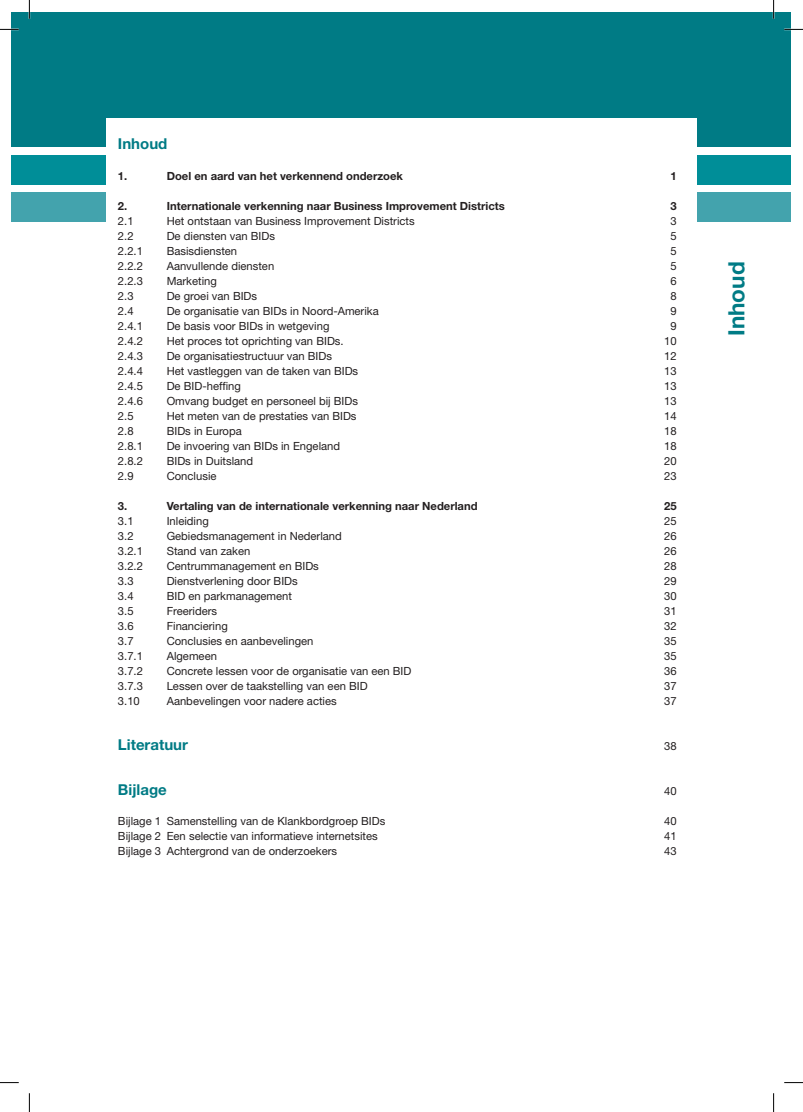
<style>
.page{position:relative;width:803px;height:1112px;background:#fff}
.page>*{position:absolute;margin:0;border:0;box-sizing:border-box;transform-origin:0 0}
.t1{font:700 22.5px "Helvetica Neue LT";color:#007b85}
.t2{font:700 15px "Helvetica Neue LT";color:#007b85}
.t3{font:11.25px "Helvetica Neue LT";color:#231f20}
.t4{font:700 11.25px "Helvetica Neue LT";color:#231f20}
</style>
<div class="page">
<div style="left:29px;top:12px;width:762px;height:134px;background:#007b85"></div>
<div style="left:29px;top:155px;width:762px;height:29px;background:#008e98"></div>
<div style="left:29px;top:192px;width:762px;height:30px;background:#43a3ad"></div>
<div style="left:106px;top:118px;width:591px;height:857px;background:#fff"></div>
<div style="left:12px;top:12px;width:17px;height:134px;background:#007b85"></div>
<div style="left:12px;top:155px;width:17px;height:29px;background:#008e98"></div>
<div style="left:12px;top:192px;width:17px;height:30px;background:#43a3ad"></div>
<svg style="left:0;top:29px;width:19px;height:1px"></svg>
<svg style="left:784px;top:29px;width:19px;height:1px"></svg>
<svg style="left:0;top:1082px;width:19px;height:1px"></svg>
<svg style="left:784px;top:1082px;width:19px;height:1px"></svg>
<svg style="left:29px;top:0;width:1px;height:19px"></svg>
<svg style="left:29px;top:1093px;width:1px;height:18px"></svg>
<svg style="left:773px;top:0;width:1px;height:19px"></svg>
<svg style="left:773px;top:1093px;width:1px;height:18px"></svg>
<h2 class="t2" style="left:118px;top:135px;width:51px">Inhoud</h2>
<p class="t4" style="left:118px;top:168px;width:11px">1.</p>
<p class="t4" style="left:167px;top:168px;width:238px">Doel en aard van het verkennend onderzoek</p>
<p class="t4" style="left:670px;top:168px;width:8px">1</p>
<p class="t4" style="left:118px;top:198px;width:11px">2.</p>
<p class="t4" style="left:167px;top:198px;width:340px">Internationale verkenning naar Business Improvement Districts</p>
<p class="t4" style="left:670px;top:198px;width:8px">3</p>
<p class="t3" style="left:118px;top:214px;width:17px">2.1</p>
<p class="t3" style="left:167px;top:214px;width:249px">Het ontstaan van Business Improvement Districts</p>
<p class="t3" style="left:670px;top:214px;width:8px">3</p>
<p class="t3" style="left:118px;top:229px;width:17px">2.2</p>
<p class="t3" style="left:167px;top:229px;width:110px">De diensten van BIDs</p>
<p class="t3" style="left:670px;top:229px;width:8px">5</p>
<p class="t3" style="left:118px;top:244px;width:27px">2.2.1</p>
<p class="t3" style="left:167px;top:244px;width:72px">Basisdiensten</p>
<p class="t3" style="left:670px;top:244px;width:8px">5</p>
<p class="t3" style="left:118px;top:259px;width:27px">2.2.2</p>
<p class="t3" style="left:167px;top:259px;width:109px">Aanvullende diensten</p>
<p class="t3" style="left:670px;top:259px;width:8px">5</p>
<p class="t3" style="left:118px;top:274px;width:27px">2.2.3</p>
<p class="t3" style="left:167px;top:274px;width:52px">Marketing</p>
<p class="t3" style="left:670px;top:274px;width:8px">6</p>
<p class="t3" style="left:118px;top:289px;width:17px">2.3</p>
<p class="t3" style="left:167px;top:289px;width:92px">De groei van BIDs</p>
<p class="t3" style="left:670px;top:289px;width:8px">8</p>
<p class="t3" style="left:118px;top:304px;width:17px">2.4</p>
<p class="t3" style="left:167px;top:304px;width:214px">De organisatie van BIDs in Noord-Amerika</p>
<p class="t3" style="left:670px;top:304px;width:8px">9</p>
<p class="t3" style="left:118px;top:319px;width:27px">2.4.1</p>
<p class="t3" style="left:167px;top:319px;width:164px">De basis voor BIDs in wetgeving</p>
<p class="t3" style="left:670px;top:319px;width:8px">9</p>
<p class="t3" style="left:118px;top:334px;width:27px">2.4.2</p>
<p class="t3" style="left:167px;top:334px;width:178px">Het proces tot oprichting van BIDs.</p>
<p class="t3" style="left:664px;top:334px;width:14px">10</p>
<p class="t3" style="left:118px;top:349px;width:27px">2.4.3</p>
<p class="t3" style="left:167px;top:349px;width:167px">De organisatiestructuur van BIDs</p>
<p class="t3" style="left:664px;top:349px;width:14px">12</p>
<p class="t3" style="left:118px;top:364px;width:27px">2.4.4</p>
<p class="t3" style="left:167px;top:364px;width:193px">Het vastleggen van de taken van BIDs</p>
<p class="t3" style="left:664px;top:364px;width:14px">13</p>
<p class="t3" style="left:118px;top:379px;width:27px">2.4.5</p>
<p class="t3" style="left:167px;top:379px;width:76px">De BID-heffing</p>
<p class="t3" style="left:664px;top:379px;width:14px">13</p>
<p class="t3" style="left:118px;top:394px;width:27px">2.4.6</p>
<p class="t3" style="left:167px;top:394px;width:193px">Omvang budget en personeel bij BIDs</p>
<p class="t3" style="left:664px;top:394px;width:14px">13</p>
<p class="t3" style="left:118px;top:409px;width:17px">2.5</p>
<p class="t3" style="left:167px;top:409px;width:191px">Het meten van de prestaties van BIDs</p>
<p class="t3" style="left:664px;top:409px;width:14px">14</p>
<p class="t3" style="left:118px;top:424px;width:17px">2.8</p>
<p class="t3" style="left:167px;top:424px;width:77px">BIDs in Europa</p>
<p class="t3" style="left:664px;top:424px;width:14px">18</p>
<p class="t3" style="left:118px;top:439px;width:27px">2.8.1</p>
<p class="t3" style="left:167px;top:439px;width:175px">De invoering van BIDs in Engeland</p>
<p class="t3" style="left:664px;top:439px;width:14px">18</p>
<p class="t3" style="left:118px;top:454px;width:27px">2.8.2</p>
<p class="t3" style="left:167px;top:454px;width:88px">BIDs in Duitsland</p>
<p class="t3" style="left:664px;top:454px;width:14px">20</p>
<p class="t3" style="left:118px;top:469px;width:17px">2.9</p>
<p class="t3" style="left:167px;top:469px;width:51px">Conclusie</p>
<p class="t3" style="left:664px;top:469px;width:14px">23</p>
<p class="t4" style="left:118px;top:498px;width:11px">3.</p>
<p class="t4" style="left:167px;top:498px;width:312px">Vertaling van de internationale verkenning naar Nederland</p>
<p class="t4" style="left:664px;top:498px;width:14px">25</p>
<p class="t3" style="left:118px;top:514px;width:17px">3.1</p>
<p class="t3" style="left:167px;top:514px;width:44px">Inleiding</p>
<p class="t3" style="left:664px;top:514px;width:14px">25</p>
<p class="t3" style="left:118px;top:529px;width:17px">3.2</p>
<p class="t3" style="left:167px;top:529px;width:177px">Gebiedsmanagement in Nederland</p>
<p class="t3" style="left:664px;top:529px;width:14px">26</p>
<p class="t3" style="left:118px;top:544px;width:27px">3.2.1</p>
<p class="t3" style="left:167px;top:544px;width:85px">Stand van zaken</p>
<p class="t3" style="left:664px;top:544px;width:14px">26</p>
<p class="t3" style="left:118px;top:559px;width:27px">3.2.2</p>
<p class="t3" style="left:167px;top:559px;width:154px">Centrummanagement en BIDs</p>
<p class="t3" style="left:664px;top:559px;width:14px">28</p>
<p class="t3" style="left:118px;top:574px;width:17px">3.3</p>
<p class="t3" style="left:167px;top:574px;width:133px">Dienstverlening door BIDs</p>
<p class="t3" style="left:664px;top:574px;width:14px">29</p>
<p class="t3" style="left:118px;top:589px;width:17px">3.4</p>
<p class="t3" style="left:167px;top:589px;width:127px">BID en parkmanagement</p>
<p class="t3" style="left:664px;top:589px;width:14px">30</p>
<p class="t3" style="left:118px;top:604px;width:17px">3.5</p>
<p class="t3" style="left:167px;top:604px;width:52px">Freeriders</p>
<p class="t3" style="left:664px;top:604px;width:14px">31</p>
<p class="t3" style="left:118px;top:619px;width:17px">3.6</p>
<p class="t3" style="left:167px;top:619px;width:63px">Financiering</p>
<p class="t3" style="left:664px;top:619px;width:14px">32</p>
<p class="t3" style="left:118px;top:634px;width:17px">3.7</p>
<p class="t3" style="left:167px;top:634px;width:148px">Conclusies en aanbevelingen</p>
<p class="t3" style="left:664px;top:634px;width:14px">35</p>
<p class="t3" style="left:118px;top:649px;width:27px">3.7.1</p>
<p class="t3" style="left:167px;top:649px;width:52px">Algemeen</p>
<p class="t3" style="left:664px;top:649px;width:14px">35</p>
<p class="t3" style="left:118px;top:664px;width:27px">3.7.2</p>
<p class="t3" style="left:167px;top:664px;width:246px">Concrete lessen voor de organisatie van een BID</p>
<p class="t3" style="left:664px;top:664px;width:14px">36</p>
<p class="t3" style="left:118px;top:679px;width:27px">3.7.3</p>
<p class="t3" style="left:167px;top:679px;width:202px">Lessen over de taakstelling van een BID</p>
<p class="t3" style="left:664px;top:679px;width:14px">37</p>
<p class="t3" style="left:118px;top:694px;width:23px">3.10</p>
<p class="t3" style="left:167px;top:694px;width:172px">Aanbevelingen voor nadere acties</p>
<p class="t3" style="left:664px;top:694px;width:14px">37</p>
<h2 class="t2" style="left:118px;top:735px;width:72px">Literatuur</h2>
<p class="t3" style="left:664px;top:739px;width:14px">38</p>
<h2 class="t2" style="left:118px;top:780px;width:50px">Bijlage</h2>
<p class="t3" style="left:664px;top:784px;width:14px">40</p>
<p class="t3" style="left:118px;top:814px;width:269px">Bijlage 1 Samenstelling van de Klankbordgroep BIDs</p>
<p class="t3" style="left:664px;top:814px;width:14px">40</p>
<p class="t3" style="left:118px;top:829px;width:261px">Bijlage 2 Een selectie van informatieve internetsites</p>
<p class="t3" style="left:664px;top:829px;width:14px">41</p>
<p class="t3" style="left:118px;top:844px;width:221px">Bijlage 3 Achtergrond van de onderzoekers</p>
<p class="t3" style="left:664px;top:844px;width:14px">43</p>
<h1 class="t1" style="left:723px;top:336px;width:76px;rotate:-90deg">Inhoud</h1>
</div>
